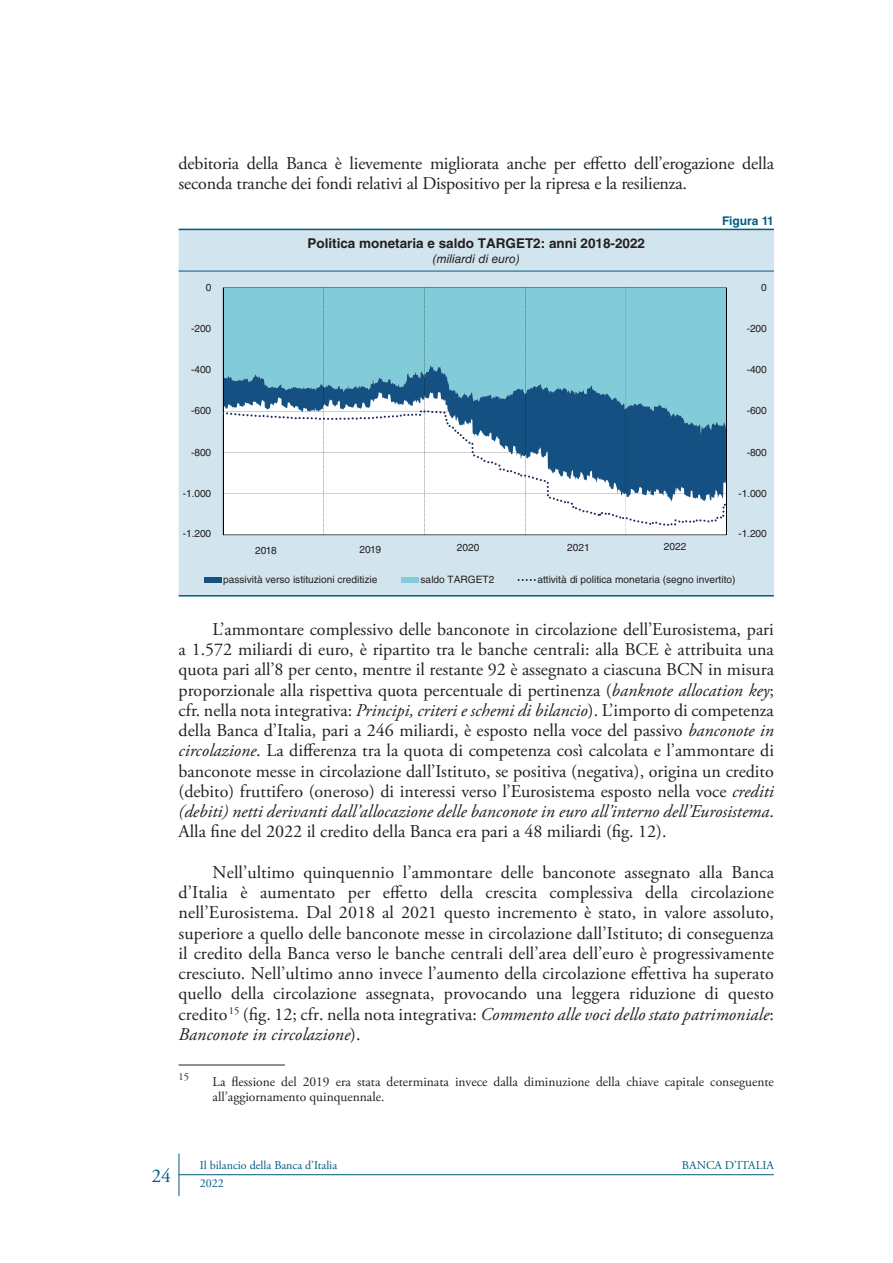
<style>
.page{position:relative;width:893px;height:1263px;background:#fff}
.page>*{position:absolute;margin:0;border:0;box-sizing:border-box;transform-origin:0 0}
.t1{font:19.5px "Adobe Garamond Pro";color:#005c81}
.PARAGRAFO__Testo{font:18px/20.2px "Adobe Garamond Pro";color:#231f20;text-align:justify}
.NOTA__Testo{font:13.5px/15px "Adobe Garamond Pro";color:#231f20}
.TITOLO__Tabella_e_Fi{font:700 13.5px "Helvetica LT Std";color:#231f20}
.t2{font:12px "Adobe Garamond Pro";color:#005c81}
.SOTTOTITOLO__Tabella{font:italic 12px "Helvetica LT Std";color:#231f20}
.NUMERO__Tabella_e_Fi{font:700 12px "Helvetica LT Std";letter-spacing:-.01em;color:#005c81}
.NOTA__Testo-2{font:10.5px "Adobe Garamond Pro";color:#231f20}
.t3{font:10.2px "Helvetica LT Std";color:#231f20}
.s1{font-style:italic}
</style>
<div class="page">
<hr style="left:179px;top:1174px;width:595px;height:1px;background:#005c81">
<hr style="left:179px;top:1153px;width:1px;height:43px;background:#005c81">
<hr style="left:179px;top:1065px;width:106px;height:1px;background:#231f20">
<div style="left:179px;top:230px;width:595px;height:365px;background:#d2e4ee"></div>
<hr style="left:179px;top:229px;width:595px;height:1px;background:#005c81">
<hr style="left:179px;top:271px;width:595px;height:1px;background:#005c81">
<hr style="left:179px;top:595px;width:595px;height:1px;background:#005c81">
<hr style="left:223px;top:535px;width:503px;height:1px;background:#000001">
<svg style="left:224px;top:287px;width:503px;height:248px"></svg>
<div style="left:224px;top:288px;width:502px;height:78px;background:#82cbd9"></div>
<svg style="left:224px;top:366px;width:502px;height:44px;background:#63a2bc"></svg>
<hr style="left:726px;top:288px;width:1px;height:247px;background:#000001">
<hr style="left:223px;top:287px;width:503px;height:1px;background:#7b7e7f">
<svg style="left:223px;top:288px;width:1px;height:247px"></svg>
<svg style="left:324px;top:288px;width:1px;height:247px"></svg>
<svg style="left:424px;top:288px;width:1px;height:247px"></svg>
<svg style="left:525px;top:288px;width:1px;height:247px"></svg>
<svg style="left:626px;top:288px;width:1px;height:247px"></svg>
<svg style="left:223px;top:410px;width:503px;height:116px"></svg>
<div style="left:204px;top:577px;width:17px;height:6px;background:#155082"></div>
<div style="left:402px;top:577px;width:17px;height:6px;background:#82cbd9"></div>
<svg style="left:518px;top:579px;width:18px;height:2px"></svg>
<p class="PARAGRAFO__Testo" style="left:179px;top:154px;width:597px">debitoria della Banca è lievemente migliorata anche per effetto dell’erogazione della seconda tranche dei fondi relativi al Dispositivo per la ripresa e la resilienza.</p>
<p class="NUMERO__Tabella_e_Fi" style="left:722px;top:214px;width:53px">Figura 11</p>
<p class="TITOLO__Tabella_e_Fi" style="left:307px;top:235px;width:339px">Politica monetaria e saldo TARGET2: anni 2018-2022</p>
<p class="SOTTOTITOLO__Tabella" style="left:433px;top:251px;width:88px">(miliardi di euro)</p>
<p class="t3" style="left:206px;top:281px;width:7px">0</p>
<p class="t3" style="left:761px;top:281px;width:7px">0</p>
<p class="t3" style="left:191px;top:322px;width:22px">-200</p>
<p class="t3" style="left:747px;top:322px;width:22px">-200</p>
<p class="t3" style="left:191px;top:364px;width:22px">-400</p>
<p class="t3" style="left:747px;top:364px;width:22px">-400</p>
<p class="t3" style="left:191px;top:405px;width:22px">-600</p>
<p class="t3" style="left:747px;top:405px;width:22px">-600</p>
<p class="t3" style="left:191px;top:446px;width:22px">-800</p>
<p class="t3" style="left:747px;top:446px;width:22px">-800</p>
<p class="t3" style="left:183px;top:487px;width:30px">-1.000</p>
<p class="t3" style="left:738px;top:487px;width:30px">-1.000</p>
<p class="t3" style="left:183px;top:528px;width:30px">-1.200</p>
<p class="t3" style="left:738px;top:528px;width:30px">-1.200</p>
<p class="t3" style="left:255px;top:544px;width:23px">2018</p>
<p class="t3" style="left:359px;top:543px;width:23px">2019</p>
<p class="t3" style="left:457px;top:541px;width:24px">2020</p>
<p class="t3" style="left:567px;top:541px;width:24px">2021</p>
<p class="t3" style="left:664px;top:541px;width:24px">2022</p>
<p class="t3" style="left:223px;top:574px;width:156px">passività verso istituzioni creditizie</p>
<p class="t3" style="left:421px;top:574px;width:75px">saldo TARGET2</p>
<p class="t3" style="left:537px;top:574px;width:199px">attività di politica monetaria (segno invertito)</p>
<p class="PARAGRAFO__Testo" style="left:179px;top:620px;width:597px;text-indent:34px">L’ammontare complessivo delle banconote in circolazione dell’Eurosistema, pari a 1.572 miliardi di euro, è ripartito tra le banche centrali: alla BCE è attribuita una quota pari all’8 per cento, mentre il restante 92 è assegnato a ciascuna BCN in misura proporzionale alla rispettiva quota percentuale di pertinenza (<span class="s1">banknote allocation key</span>; cfr. nella nota integrativa: <span class="s1">Principi, criteri e schemi di bilancio</span>). L’importo di competenza della Banca d’Italia, pari a 246 miliardi, è esposto nella voce del passivo <span class="s1">banconote in circolazione</span>. La differenza tra la quota di competenza così calcolata e l’ammontare di banconote messe in circolazione dall’Istituto, se positiva (negativa), origina un credito (debito) fruttifero (oneroso) di interessi verso l’Eurosistema esposto nella voce <span class="s1">crediti (debiti) netti derivanti dall’allocazione delle banconote in euro all’interno dell’Eurosistema</span>.<br>Alla fine del 2022 il credito della Banca era pari a 48 miliardi (fig. 12).</p>
<p class="PARAGRAFO__Testo" style="left:179px;top:863px;width:597px;text-indent:34px">Nell’ultimo quinquennio l’ammontare delle banconote assegnato alla Banca d’Italia è aumentato per effetto della crescita complessiva della circolazione nell’Eurosistema. Dal 2018 al 2021 questo incremento è stato, in valore assoluto, superiore a quello delle banconote messe in circolazione dall’Istituto; di conseguenza il credito della Banca verso le banche centrali dell’area dell’euro è progressivamente cresciuto. Nell’ultimo anno invece l’aumento della circolazione effettiva ha superato quello della circolazione assegnata, provocando una leggera riduzione di questo credito <sup>15</sup> (fig. 12; cfr. nella nota integrativa: <span class="s1">Commento alle voci dello stato patrimoniale</span>:<br><span class="s1">Banconote in circolazione</span>).</p>
<p class="NOTA__Testo-2" style="left:179px;top:1071px;width:12px">15</p>
<p class="NOTA__Testo" style="left:213px;top:1075px;width:563px">La flessione del 2019 era stata determinata invece dalla diminuzione della chiave capitale conseguente all’aggiornamento quinquennale.</p>
<p class="t1" style="left:151px;top:1164px;width:21px">24</p>
<p class="t2" style="left:200px;top:1158px;width:139px">Il bilancio della Banca d’Italia</p>
<p class="t2" style="left:682px;top:1158px;width:93px">BANCA D’ITALIA</p>
<p class="t2" style="left:200px;top:1176px;width:25px">2022</p>
</div>
